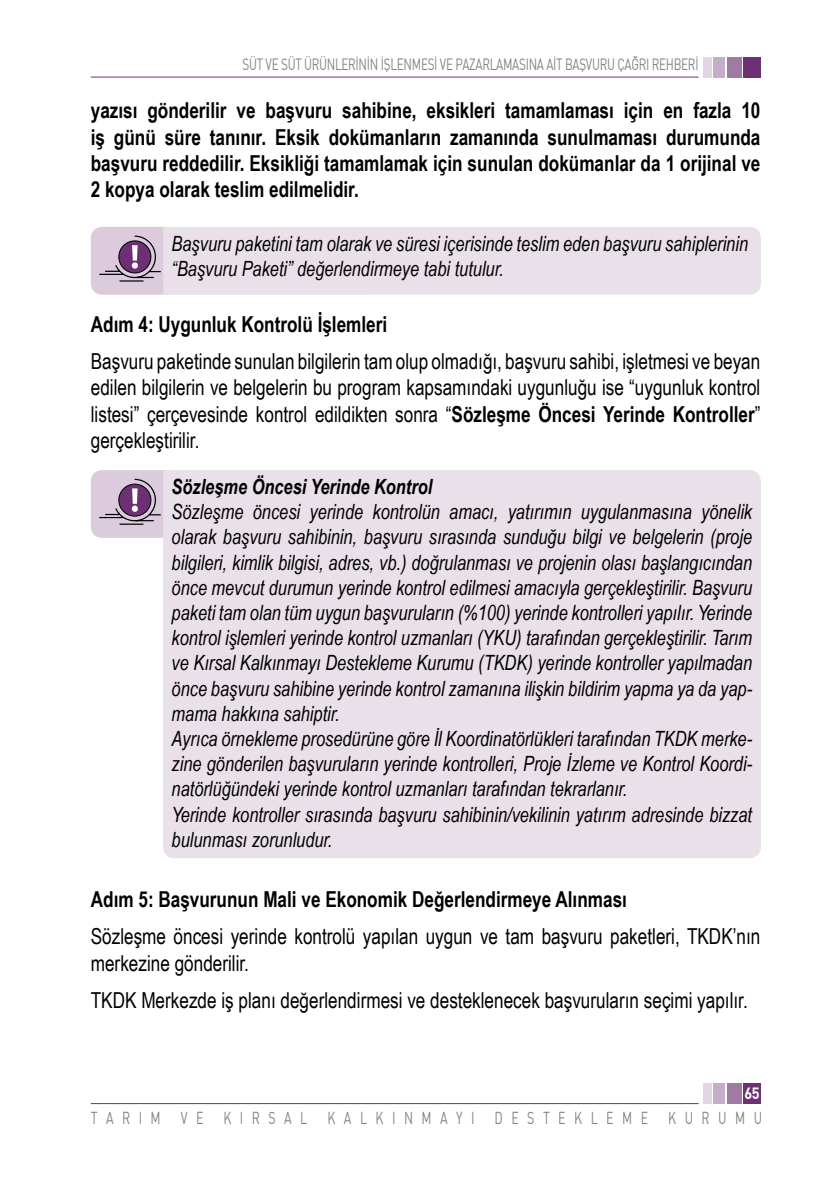
<style>
.page{position:relative;width:840px;height:1191px;background:#fff}
.page>*{position:absolute;margin:0;border:0;box-sizing:border-box;transform-origin:0 0}
.t1{font:22px/26.4px "Arial Narrow";color:#000;text-align:justify;scale:.95 1}
.t2{font:700 22px/26.4px "Arial Narrow";color:#000;text-align:justify;scale:.95 1}
.t3{font:italic 21px/25.2px "Arial Narrow";color:#000;scale:.95 1}
.t4{font:italic 700 21px "Arial Narrow";color:#000;scale:.95 1}
.t5{font:17px "DINT";letter-spacing:.68em;color:#808285;scale:.73 1}
.t6{font:16px "DINT";letter-spacing:-.025em;color:#808285;scale:.73 1}
.t7{font:700 16px "DINT";color:#fff;scale:.9 1}
.s1{font-weight:700}
</style>
<div class="page">
<hr style="left:91px;top:1103px;width:607px;height:1px;background:#6d3075">
<div style="left:702px;top:1083px;width:9px;height:21px;background:#e2d6e3"></div>
<div style="left:726px;top:1083px;width:15px;height:21px;background:#a079a5"></div>
<div style="left:713px;top:1083px;width:11px;height:21px;background:#c5acc8"></div>
<div style="left:743px;top:1083px;width:17px;height:21px;background:#6d3075"></div>
<hr style="left:91px;top:77px;width:607px;height:1px;background:#6d3075">
<div style="left:702px;top:57px;width:9px;height:21px;background:#e2d6e3"></div>
<div style="left:726px;top:57px;width:15px;height:21px;background:#a079a5"></div>
<div style="left:713px;top:57px;width:11px;height:21px;background:#c5acc8"></div>
<div style="left:743px;top:57px;width:17px;height:21px;background:#6d3075"></div>
<div style="left:168px;top:227px;width:592px;height:68px;background:#e9e0ea"></div>
<svg style="left:91px;top:227px;width:77px;height:68px"></svg>
<div style="left:163px;top:470px;width:597px;height:388px;background:#e9e0ea"></div>
<svg style="left:91px;top:470px;width:77px;height:68px"></svg>
<p class="t6" style="left:242px;top:55px;width:625px">SÜT VE SÜT ÜRÜNLERİNİN İŞLENMESİ VE PAZARLAMASINA AİT BAŞVURU ÇAĞRI REHBERİ</p>
<p class="t2" style="left:91px;top:96px;width:706px">yazısı gönderilir ve başvuru sahibine, eksikleri tamamlaması için en fazla 10 iş günü süre tanınır. Eksik dokümanların zamanında sunulmaması durumunda başvuru reddedilir. Eksikliği tamamlamak için sunulan dokümanlar da 1 orijinal ve 2 kopya olarak teslim edilmelidir.</p>
<p class="t3" style="left:171px;top:230px;width:608px">Başvuru paketini tam olarak ve süresi içerisinde teslim eden başvuru sahiplerinin “Başvuru Paketi” değerlendirmeye tabi tutulur.</p>
<p class="t2" style="left:91px;top:309px;width:313px">Adım 4: Uygunluk Kontrolü İşlemleri</p>
<p class="t1" style="left:91px;top:347px;width:706px">Başvuru paketinde sunulan bilgilerin tam olup olmadığı, başvuru sahibi, işletmesi ve beyan edilen bilgilerin ve belgelerin bu program kapsamındaki uygunluğu ise “uygunluk kontrol listesi” çerçevesinde kontrol edildikten sonra “<span class="s1">Sözleşme Öncesi Yerinde Kontroller</span>” gerçekleştirilir.</p>
<p class="t4" style="left:171px;top:470px;width:276px">Sözleşme Öncesi Yerinde Kontrol</p>
<p class="t3" style="left:171px;top:499px;width:612px">Sözleşme öncesi yerinde kontrolün amacı, yatırımın uygulanmasına yönelik olarak başvuru sahibinin, başvuru sırasında sunduğu bilgi ve belgelerin (proje bilgileri, kimlik bilgisi, adres, vb.) doğrulanması ve projenin olası başlangıcından önce mevcut durumun yerinde kontrol edilmesi amacıyla gerçekleştirilir. Başvuru paketi tam olan tüm uygun başvuruların (%100) yerinde kontrolleri yapılır. Yerinde kontrol işlemleri yerinde kontrol uzmanları (YKU) tarafından gerçekleştirilir. Tarım ve Kırsal Kalkınmayı Destekleme Kurumu (TKDK) yerinde kontroller yapılmadan önce başvuru sahibine yerinde kontrol zamanına ilişkin bildirim yapma ya da yap&shy;mama hakkına sahiptir.<br>Ayrıca örnekleme prosedürüne göre İl Koordinatörlükleri tarafından TKDK merke&shy;zine gönderilen başvuruların yerinde kontrolleri, Proje İzleme ve Kontrol Koordi&shy;natörlüğündeki yerinde kontrol uzmanları tarafından tekrarlanır.<br>Yerinde kontroller sırasında başvuru sahibinin/vekilinin yatırım adresinde bizzat bulunması zorunludur.</p>
<p class="t2" style="left:91px;top:885px;width:565px">Adım 5: Başvurunun Mali ve Ekonomik Değerlendirmeye Alınması</p>
<p class="t1" style="left:91px;top:922px;width:706px">Sözleşme öncesi yerinde kontrolü yapılan uygun ve tam başvuru paketleri, TKDK’nın merkezine gönderilir.</p>
<p class="t1" style="left:91px;top:986px;width:692px">TKDK Merkezde iş planı değerlendirmesi ve desteklenecek başvuruların seçimi yapılır.</p>
<p class="t7" style="left:744px;top:1082px;width:18px">65</p>
<p class="t5" style="left:91px;top:1107px;width:920px">TARIM VE KIRSAL KALKINMAYI DESTEKLEME KURUMU</p>
</div>
